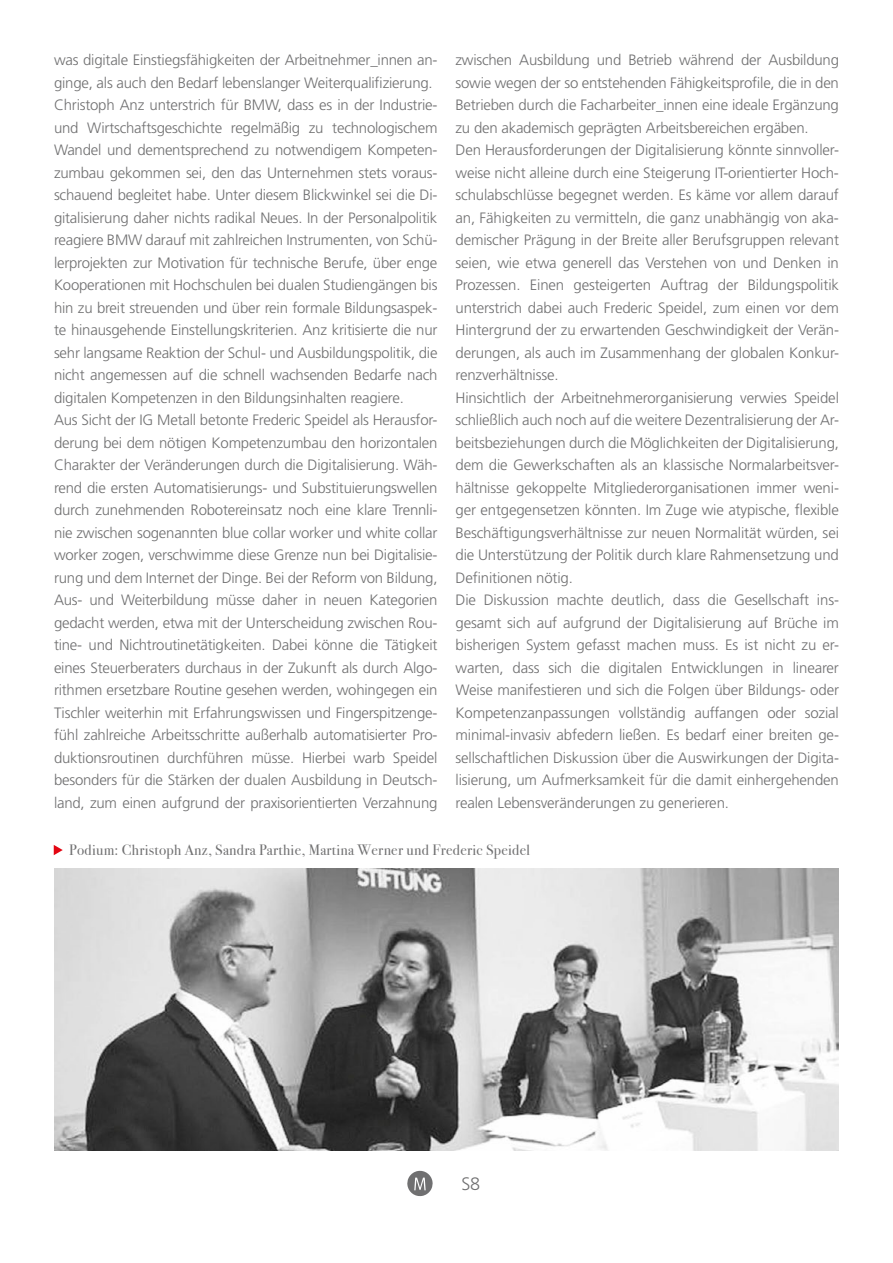
<style>
.page{position:relative;width:893px;height:1263px;background:#fff}
.page>*{position:absolute;margin:0;border:0;box-sizing:border-box;transform-origin:0 0}
.t1{font:300 18px "Frutiger LT Std";color:#707071}
.t2{font:300 15px/22.5px "Frutiger LT Std";letter-spacing:-.015em;color:#707071}
.t3{font:15px "Bodoni Svty Two ITCTT";letter-spacing:.02em;color:#707071}
</style>
<div class="page">
<svg style="left:407px;top:1171px;width:26px;height:26px"></svg>
<img style="left:54px;top:869px;width:785px;height:281px">
<svg style="left:54px;top:845px;width:9px;height:10px"></svg>
<p class="t2" style="left:54px;top:49px;width:385px">was digitale Einstiegsfähigkeiten der Arbeitnehmer_innen an&shy;ginge, als auch den Bedarf lebenslanger Weiterqualifizierung.<br>Christoph Anz unterstrich für BMW, dass es in der Industrie&shy;und Wirtschaftsgeschichte regelmäßig zu technologischem Wandel und dementsprechend zu notwendigem Kompeten&shy;zumbau gekommen sei, den das Unternehmen stets voraus&shy;schauend begleitet habe. Unter diesem Blickwinkel sei die Di&shy;gitalisierung daher nichts radikal Neues. In der Personalpolitik reagiere BMW darauf mit zahlreichen Instrumenten, von Schü&shy;lerprojekten zur Motivation für technische Berufe, über enge Kooperationen mit Hochschulen bei dualen Studiengängen bis hin zu breit streuenden und über rein formale Bildungsaspek&shy;te hinausgehende Einstellungskriterien. Anz kritisierte die nur sehr langsame Reaktion der Schul- und Ausbildungspolitik, die nicht angemessen auf die schnell wachsenden Bedarfe nach digitalen Kompetenzen in den Bildungsinhalten reagiere.<br>Aus Sicht der IG Metall betonte Frederic Speidel als Herausfor&shy;derung bei dem nötigen Kompetenzumbau den horizontalen Charakter der Veränderungen durch die Digitalisierung. Wäh&shy;rend die ersten Automatisierungs- und Substituierungswellen durch zunehmenden Robotereinsatz noch eine klare Trennli&shy;nie zwischen sogenannten blue collar worker und white collar worker zogen, verschwimme diese Grenze nun bei Digitalisie&shy;rung und dem Internet der Dinge. Bei der Reform von Bildung, Aus- und Weiterbildung müsse daher in neuen Kategorien gedacht werden, etwa mit der Unterscheidung zwischen Rou&shy;tine- und Nichtroutinetätigkeiten. Dabei könne die Tätigkeit eines Steuerberaters durchaus in der Zukunft als durch Algo&shy;rithmen ersetzbare Routine gesehen werden, wohingegen ein Tischler weiterhin mit Erfahrungswissen und Fingerspitzenge&shy;fühl zahlreiche Arbeitsschritte außerhalb automatisierter Pro&shy;duktionsroutinen durchführen müsse. Hierbei warb Speidel besonders für die Stärken der dualen Ausbildung in Deutsch&shy;land, zum einen aufgrund der praxisorientierten Verzahnung</p>
<p class="t2" style="left:455px;top:49px;width:385px">zwischen Ausbildung und Betrieb während der Ausbildung sowie wegen der so entstehenden Fähigkeitsprofile, die in den Betrieben durch die Facharbeiter_innen eine ideale Ergänzung zu den akademisch geprägten Arbeitsbereichen ergäben.<br>Den Herausforderungen der Digitalisierung könnte sinnvoller&shy;weise nicht alleine durch eine Steigerung IT-orientierter Hoch&shy;schulabschlüsse begegnet werden. Es käme vor allem darauf an, Fähigkeiten zu vermitteln, die ganz unabhängig von aka&shy;demischer Prägung in der Breite aller Berufsgruppen relevant seien, wie etwa generell das Verstehen von und Denken in Prozessen. Einen gesteigerten Auftrag der Bildungspolitik unterstrich dabei auch Frederic Speidel, zum einen vor dem Hintergrund der zu erwartenden Geschwindigkeit der Verän&shy;derungen, als auch im Zusammenhang der globalen Konkur&shy;renzverhältnisse.<br>Hinsichtlich der Arbeitnehmerorganisierung verwies Speidel schließlich auch noch auf die weitere Dezentralisierung der Ar&shy;beitsbeziehungen durch die Möglichkeiten der Digitalisierung, dem die Gewerkschaften als an klassische Normalarbeitsver&shy;hältnisse gekoppelte Mitgliederorganisationen immer weni&shy;ger entgegensetzen könnten. Im Zuge wie atypische, flexible Beschäftigungsverhältnisse zur neuen Normalität würden, sei die Unterstützung der Politik durch klare Rahmensetzung und Definitionen nötig.<br>Die Diskussion machte deutlich, dass die Gesellschaft ins&shy;gesamt sich auf aufgrund der Digitalisierung auf Brüche im bisherigen System gefasst machen muss. Es ist nicht zu er&shy;warten, dass sich die digitalen Entwicklungen in linearer Weise manifestieren und sich die Folgen über Bildungs- oder Kompetenzanpassungen vollständig auffangen oder sozial minimal-invasiv abfedern ließen. Es bedarf einer breiten ge&shy;sellschaftlichen Diskussion über die Auswirkungen der Digita&shy;lisierung, um Aufmerksamkeit für die damit einhergehenden realen Lebensveränderungen zu generieren.</p>
<p class="t3" style="left:69px;top:838px;width:462px">Podium: Christoph Anz, Sandra Parthie, Martina Werner und Frederic Speidel</p>
<p class="t1" style="left:461px;top:1174px;width:20px">S8</p>
</div>
